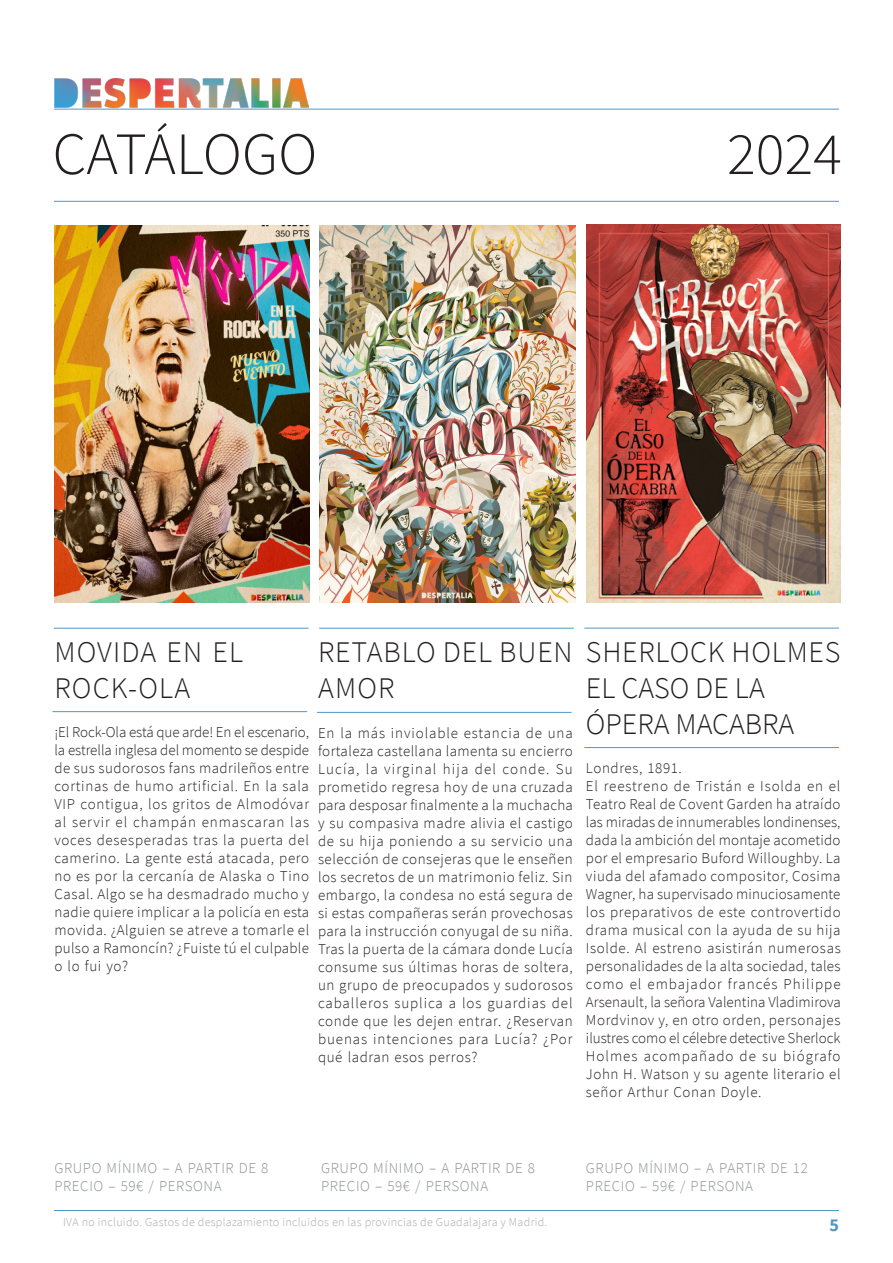
<style>
.page{position:relative;width:893px;height:1263px;background:#fff}
.page>*{position:absolute;margin:0;border:0;box-sizing:border-box;transform-origin:0 0}
.t1{font:300 60px "Source Sans Pro";color:#231f20}
.t2{font:300 30px/36px "Source Sans Pro";letter-spacing:.025em;color:#231f20}
.t3{font:300 30px "Source Sans Pro";color:#231f20}
.t4{font:700 18px "Source Sans Pro";color:#5196c5}
.t5{font:300 15px/18px "Source Sans Pro";letter-spacing:.04em;color:#231f20;text-align:justify}
.t6{font:300 15px "Source Sans Pro";letter-spacing:.04em;color:#8d8f92}
.t7{font:300 12px "Source Sans Pro";letter-spacing:.025em;color:#a8a9ad}
</style>
<div class="page">
<hr style="left:54px;top:109px;width:785px;height:1px;background:#5196c5">
<hr style="left:54px;top:201px;width:785px;height:1px;background:#5196c5">
<hr style="left:54px;top:1210px;width:785px;height:1px;background:#5196c5">
<img style="left:54px;top:78px;width:255px;height:32px">
<hr style="left:54px;top:628px;width:255px;height:1px;background:#5196c5">
<img style="left:54px;top:225px;width:255px;height:378px">
<hr style="left:319px;top:628px;width:255px;height:1px;background:#5196c5">
<hr style="left:317px;top:712px;width:255px;height:1px;background:#5196c5">
<img style="left:320px;top:225px;width:256px;height:378px">
<hr style="left:584px;top:628px;width:255px;height:1px;background:#5196c5">
<hr style="left:52px;top:711px;width:255px;height:1px;background:#5196c5">
<hr style="left:584px;top:747px;width:255px;height:1px;background:#5196c5">
<img style="left:586px;top:225px;width:255px;height:377px">
<h1 class="t1" style="left:52px;top:117px;width:266px">CATÁLOGO</h1>
<h1 class="t1" style="left:727px;top:117px;width:116px">2024</h1>
<p class="t2" style="left:54px;top:634px;width:190px">MOVIDA EN EL</p>
<p class="t2" style="left:54px;top:670px;width:137px">ROCK-OLA</p>
<p class="t5" style="left:54px;top:723px;width:256px">¡El Rock-Ola está que arde! En el escenario, la estrella inglesa del momento se despide de sus sudorosos fans madrileños entre cortinas de humo artificial. En la sala VIP contigua, los gritos de Almodóvar al servir el champán enmascaran las voces desesperadas tras la puerta del camerino. La gente está atacada, pero no es por la cercanía de Alaska o Tino Casal. Algo se ha desmadrado mucho y nadie quiere implicar a la policía en esta movida. ¿Alguien se atreve a tomarle el pulso a Ramoncín? ¿Fuiste tú el culpable o lo fui yo?</p>
<p class="t2" style="left:318px;top:634px;width:524px">RETABLO DEL BUEN SHERLOCK HOLMES<br>AMOR</p>
<p class="t3" style="left:586px;top:669px;width:180px">EL CASO DE LA</p>
<p class="t3" style="left:586px;top:705px;width:210px">ÓPERA MACABRA</p>
<p class="t5" style="left:586px;top:759px;width:97px">Londres, 1891.</p>
<p class="t5" style="left:586px;top:777px;width:256px">El reestreno de Tristán e Isolda en el Teatro Real de Covent Garden ha atraído las miradas de innumerables londinenses, dada la ambición del montaje acometido por el empresario Buford Willoughby. La viuda del afamado compositor, Cosima Wagner, ha supervisado minuciosamente los preparativos de este controvertido drama musical con la ayuda de su hija Isolde. Al estreno asistirán numerosas personalidades de la alta sociedad, tales como el embajador francés Philippe Arsenault, la señora Valentina Vladimirova Mordvinov y, en otro orden, personajes ilustres como el célebre detective Sherlock Holmes acompañado de su biógrafo John H. Watson y su agente literario el señor Arthur Conan Doyle.</p>
<p class="t5" style="left:318px;top:723px;width:256px">En la más inviolable estancia de una fortaleza castellana lamenta su encierro Lucía, la virginal hija del conde. Su prometido regresa hoy de una cruzada para desposar finalmente a la muchacha y su compasiva madre alivia el castigo de su hija poniendo a su servicio una selección de consejeras que le enseñen los secretos de un matrimonio feliz. Sin embargo, la condesa no está segura de si estas compañeras serán provechosas para la instrucción conyugal de su niña.<br>Tras la puerta de la cámara donde Lucía consume sus últimas horas de soltera, un grupo de preocupados y sudorosos caballeros suplica a los guardias del conde que les dejen entrar. ¿Reservan buenas intenciones para Lucía? ¿Por qué ladran esos perros?</p>
<p class="t6" style="left:54px;top:1159px;width:216px">GRUPO MÍNIMO – A PARTIR DE 8</p>
<p class="t6" style="left:54px;top:1177px;width:169px">PRECIO – 59€ / PERSONA</p>
<p class="t6" style="left:321px;top:1159px;width:216px">GRUPO MÍNIMO – A PARTIR DE 8</p>
<p class="t6" style="left:321px;top:1177px;width:169px">PRECIO – 59€ / PERSONA</p>
<p class="t6" style="left:586px;top:1158px;width:223px">GRUPO MÍNIMO – A PARTIR DE 12</p>
<p class="t6" style="left:586px;top:1176px;width:169px">PRECIO – 59€ / PERSONA</p>
<p class="t7" style="left:63px;top:1215px;width:486px">IVA no incluido. Gastos de desplazamiento incluidos en las provincias de Guadalajara y Madrid.</p>
<p class="t4" style="left:829px;top:1213px;width:11px">5</p>
</div>
